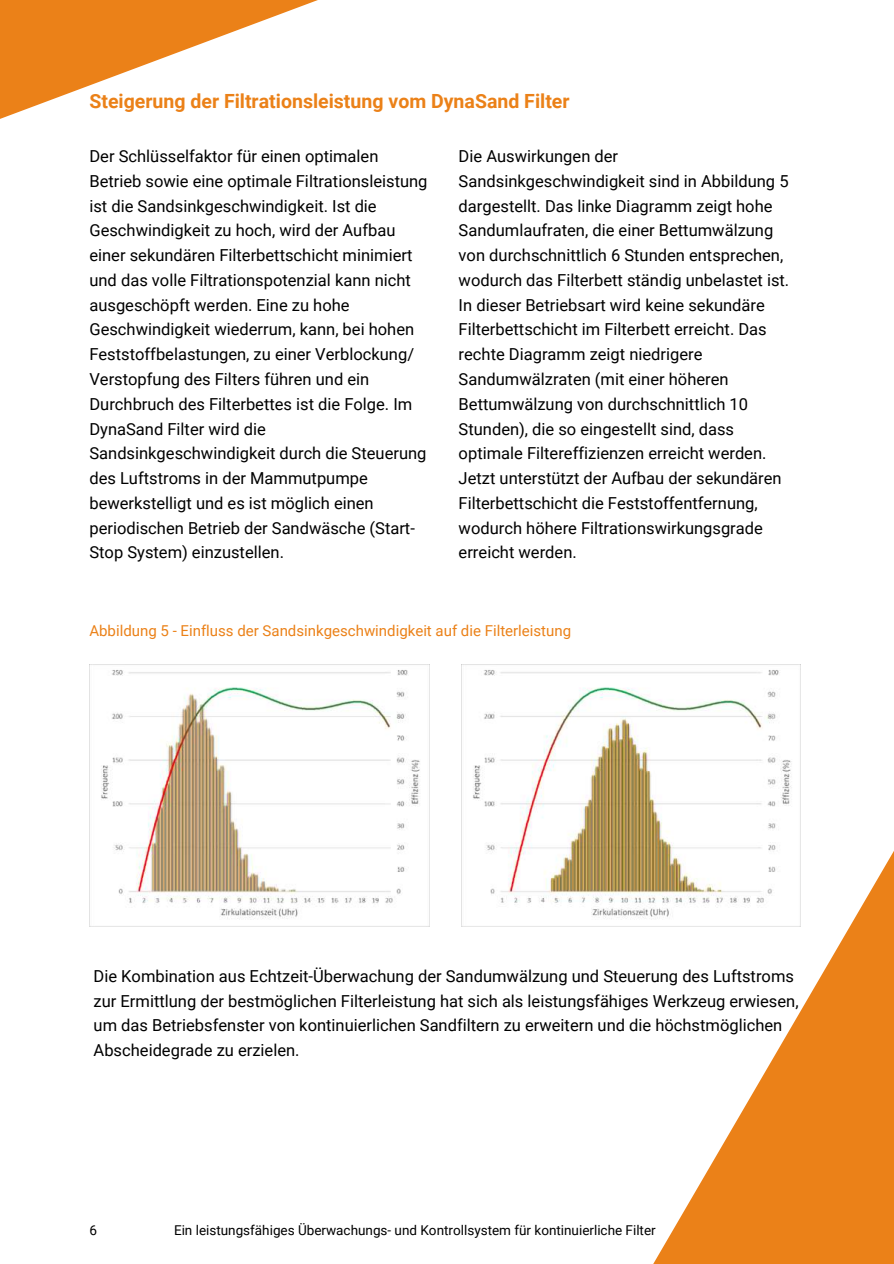
<style>
.page{position:relative;width:894px;height:1264px;background:#fff}
.page>*{position:absolute;margin:0;border:0;box-sizing:border-box;transform-origin:0 0}
.t1{font:700 19.5px "Roboto";color:#eb8118}
.t2{font:16.5px/24.8px "Roboto";color:#000}
.t3{font:15px "Roboto";color:#eb8118}
.t4{font:13.5px "Roboto";color:#000}
</style>
<div class="page">
<svg style="left:616px;top:664px;width:277px;height:599px"></svg>
<svg style="left:0;top:0;width:318px;height:119px"></svg>
<img style="left:89px;top:664px;width:340px;height:262px">
<img style="left:461px;top:664px;width:339px;height:262px">
<p class="t1" style="left:89px;top:90px;width:481px">Steigerung der Filtrationsleistung vom DynaSand Filter</p>
<p class="t2" style="left:89px;top:144px;width:339px">Der Schlüsselfaktor für einen optimalen Betrieb sowie eine optimale Filtrationsleistung ist die Sandsinkgeschwindigkeit. Ist die Geschwindigkeit zu hoch, wird der Aufbau einer sekundären Filterbettschicht minimiert und das volle Filtrationspotenzial kann nicht ausgeschöpft werden. Eine zu hohe Geschwindigkeit wiederrum, kann, bei hohen Feststoffbelastungen, zu einer Verblockung/ Verstopfung des Filters führen und ein Durchbruch des Filterbettes ist die Folge. Im DynaSand Filter wird die Sandsinkgeschwindigkeit durch die Steuerung des Luftstroms in der Mammutpumpe bewerkstelligt und es ist möglich einen periodischen Betrieb der Sandwäsche (Start-Stop System) einzustellen.</p>
<p class="t2" style="left:458px;top:144px;width:332px">Die Auswirkungen der Sandsinkgeschwindigkeit sind in Abbildung 5 dargestellt. Das linke Diagramm zeigt hohe Sandumlaufraten, die einer Bettumwälzung von durchschnittlich 6 Stunden entsprechen, wodurch das Filterbett ständig unbelastet ist.<br>In dieser Betriebsart wird keine sekundäre Filterbettschicht im Filterbett erreicht. Das rechte Diagramm zeigt niedrigere Sandumwälzraten (mit einer höheren Bettumwälzung von durchschnittlich 10<br>Stunden), die so eingestellt sind, dass optimale Filtereffizienzen erreicht werden.<br>Jetzt unterstützt der Aufbau der sekundären Filterbettschicht die Feststoffentfernung, wodurch höhere Filtrationswirkungsgrade erreicht werden.</p>
<p class="t3" style="left:89px;top:621px;width:483px">Abbildung 5 - Einfluss der Sandsinkgeschwindigkeit auf die Filterleistung</p>
<p class="t2" style="left:94px;top:963px;width:706px">Die Kombination aus Echtzeit-Überwachung der Sandumwälzung und Steuerung des Luftstroms zur Ermittlung der bestmöglichen Filterleistung hat sich als leistungsfähiges Werkzeug erwiesen, um das Betriebsfenster von kontinuierlichen Sandfiltern zu erweitern und die höchstmöglichen Abscheidegrade zu erzielen.</p>
<p class="t4" style="left:89px;top:1222px;width:9px">6</p>
<p class="t4" style="left:174px;top:1222px;width:483px">Ein leistungsfähiges Überwachungs- und Kontrollsystem für kontinuierliche Filter</p>
</div>
